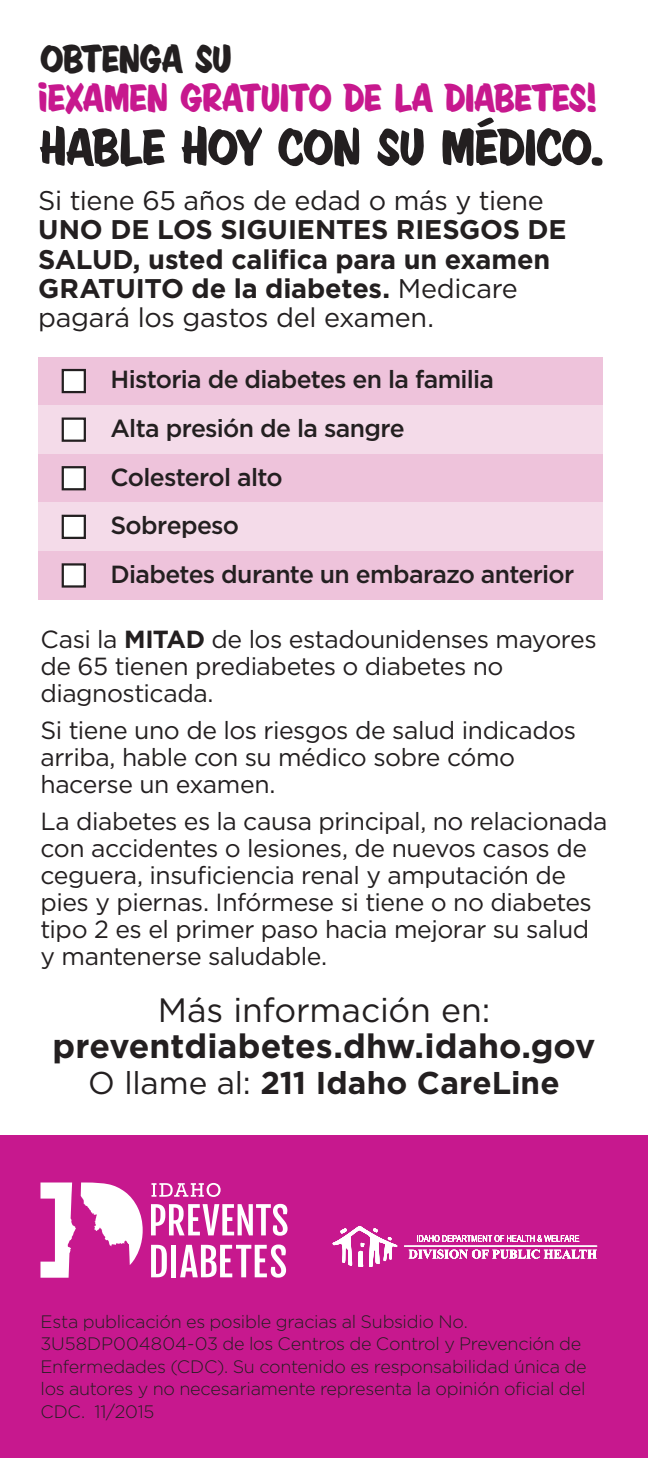
<style>
.page{position:relative;width:648px;height:1458px;background:#fff}
.page>*{position:absolute;margin:0;border:0;box-sizing:border-box;transform-origin:0 0}
.t1{font:56.25px "Sign Painter House Showcard";color:#231f20}
.t2{font:42.75px "Sign Painter House Showcard";letter-spacing:-.005em;color:#c7188e}
.t3{font:42.75px "Sign Painter House Showcard";color:#231f20}
.t4{font:700 33.75px "Gotham";color:#231f20}
.t5{font:33.75px "Gotham";letter-spacing:-.005em;color:#231f20}
.t6{font:700 31.5px "Gotham";letter-spacing:.005em;color:#231f20}
.t7{font:700 27px/29.2px "Gotham";letter-spacing:-.005em;color:#231f20}
.t8{font:24.75px/27px "Gotham";letter-spacing:-.02em;color:#231f20}
.t9{font:500 24.75px "Gotham";letter-spacing:-.025em;color:#231f20}
.t10{font:300 18px/22.5px "Gotham";letter-spacing:-.015em;color:#231f20}
.s1{font-weight:400}
.s2{font-weight:700}
</style>
<div class="page">
<div style="left:0;top:1136px;width:648px;height:322px;background:#c7188e"></div>
<svg style="left:333px;top:1226px;width:264px;height:41px"></svg>
<svg style="left:152px;top:1183px;width:69px;height:14px"></svg>
<svg style="left:151px;top:1204px;width:137px;height:32px"></svg>
<svg style="left:151px;top:1245px;width:16px;height:32px"></svg>
<div style="left:171px;top:1245px;width:5px;height:32px;background:#fff"></div>
<svg style="left:180px;top:1245px;width:106px;height:33px"></svg>
<svg style="left:41px;top:1183px;width:102px;height:95px"></svg>
<div style="left:38px;top:357px;width:565px;height:48px;background:#eec3db"></div>
<svg style="left:61px;top:368px;width:25px;height:26px"></svg>
<div style="left:38px;top:551px;width:565px;height:49px;background:#eec3db"></div>
<svg style="left:61px;top:563px;width:25px;height:25px"></svg>
<div style="left:38px;top:454px;width:565px;height:49px;background:#eec3db"></div>
<svg style="left:61px;top:466px;width:25px;height:25px"></svg>
<div style="left:38px;top:405px;width:565px;height:49px;background:#f4dbe9"></div>
<svg style="left:61px;top:417px;width:25px;height:25px"></svg>
<div style="left:38px;top:503px;width:565px;height:48px;background:#f4dbe9"></div>
<svg style="left:61px;top:514px;width:25px;height:25px"></svg>
<p class="t3" style="left:40px;top:35px;width:192px">OBTENGA SU</p>
<p class="t2" style="left:38px;top:73px;width:560px">¡EXAMEN GRATUITO DE LA DIABETES!</p>
<p class="t1" style="left:40px;top:115px;width:565px">HABLE HOY CON SU MÉDICO.</p>
<p class="t7" style="left:38px;top:185px;width:530px"><span class="s1">Si tiene 65 años de edad o más y tiene </span>UNO DE LOS SIGUIENTES RIESGOS DE SALUD, usted califica para un examen GRATUITO de la diabetes. <span class="s1">Medicare pagará los gastos del examen.</span></p>
<p class="t9" style="left:110px;top:366px;width:385px">Historia de diabetes en la familia</p>
<p class="t9" style="left:110px;top:414px;width:296px">Alta presión de la sangre</p>
<p class="t9" style="left:110px;top:463px;width:174px">Colesterol alto</p>
<p class="t9" style="left:110px;top:511px;width:130px">Sobrepeso</p>
<p class="t9" style="left:110px;top:560px;width:466px">Diabetes durante un embarazo anterior</p>
<p class="t8" style="left:40px;top:625px;width:558px">Casi la <span class="s2">MITAD</span> de los estadounidenses mayores de 65 tienen prediabetes o diabetes no diagnosticada.</p>
<p class="t8" style="left:40px;top:716px;width:537px">Si tiene uno de los riesgos de salud indicados arriba, hable con su médico sobre cómo hacerse un examen.</p>
<p class="t8" style="left:40px;top:808px;width:569px">La diabetes es la causa principal, no relacionada con accidentes o lesiones, de nuevos casos de ceguera, insuficiencia renal y amputación de pies y piernas. Infórmese si tiene o no diabetes tipo 2 es el primer paso hacia mejorar su salud y mantenerse saludable.</p>
<p class="t5" style="left:158px;top:992px;width:334px">Más información en:</p>
<p class="t4" style="left:53px;top:1027px;width:544px">preventdiabetes.dhw.idaho.gov</p>
<p class="t6" style="left:88px;top:1065px;width:473px"><span class="s1">O llame al:</span> 211 Idaho CareLine</p>
<p class="t10" style="left:40px;top:1310px;width:548px">Esta publicación es posible gracias al Subsidio No.<br>3U58DP004804-03 de los Centros de Control y Prevención de Enfermedades (CDC). Su contenido es responsabilidad única de los autores y no necesariamente representa la opinión oficial del CDC. 11/2015</p>
</div>
